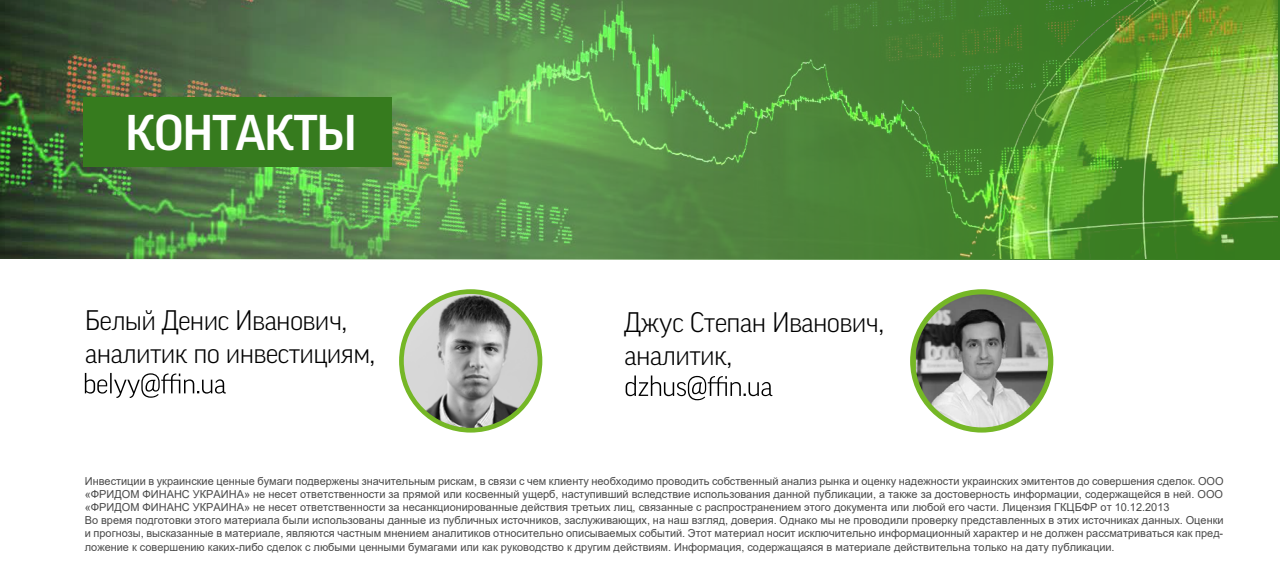
<style>
.page{position:relative;width:1280px;height:587px;background:#fff}
.page>*{position:absolute;margin:0;border:0;box-sizing:border-box;transform-origin:0 0}
.t1{font:500 48.4px "Good Pro";letter-spacing:-.025em;color:#fff}
.t2{font:300 27.3px/32.7px "Good Pro";letter-spacing:-.025em;color:#000}
.t3{font:11px/13.2px "Arial";color:#494949}
</style>
<div class="page">
<img style="left:0;top:0;width:1280px;height:259px">
<div style="left:83px;top:97px;width:309px;height:70px;background:#367b1e"></div>
<svg style="left:85px;top:373px;width:141px;height:25px"></svg>
<div style="left:910px;top:289px;width:143px;height:143px;background:#75b726;border-radius:50%"></div>
<img style="left:916px;top:294px;width:132px;height:133px">
<div style="left:399px;top:289px;width:143px;height:143px;background:#75b726;border-radius:50%"></div>
<img style="left:404px;top:294px;width:134px;height:134px;border-radius:67px">
<svg style="left:626px;top:375px;width:146px;height:25px"></svg>
<h1 class="t1" style="left:125px;top:106px;width:233px">КОНТАКТЫ</h1>
<h2 class="t2" style="left:85px;top:303px;width:292px">Белый Денис Иванович, аналитик по инвестициям,</h2>
<h2 class="t2" style="left:624px;top:306px;width:261px">Джус Степан Иванович, аналитик,</h2>
<p class="t3" style="left:85px;top:474px;width:1140px">Инвестиции в украинские ценные бумаги подвержены значительным рискам, в связи с чем клиенту необходимо проводить собственный анализ рынка и оценку надежности украинских эмитентов до совершения сделок. ООО «ФРИДОМ ФИНАНС УКРАИНА» не несет ответственности за прямой или косвенный ущерб, наступивший вследствие использования данной публикации, а также за достоверность информации, содержащейся в ней. ООО «ФРИДОМ ФИНАНС УКРАИНА» не несет ответственности за несанкционированные действия третьих лиц, связанные с распространением этого документа или любой его части. Лицензия ГКЦБФР от 10.12.2013<br>Во время подготовки этого материала были использованы данные из публичных источников, заслуживающих, на наш взгляд, доверия. Однако мы не проводили проверку представленных в этих источниках данных. Оценки и прогнозы, высказанные в материале, являются частным мнением аналитиков относительно описываемых событий. Этот материал носит исключительно информационный характер и не должен рассматриваться как пред&shy;ложение к совершению каких-либо сделок с любыми ценными бумагами или как руководство к другим действиям. Информация, содержащаяся в материале действительна только на дату публикации.</p>
</div>
